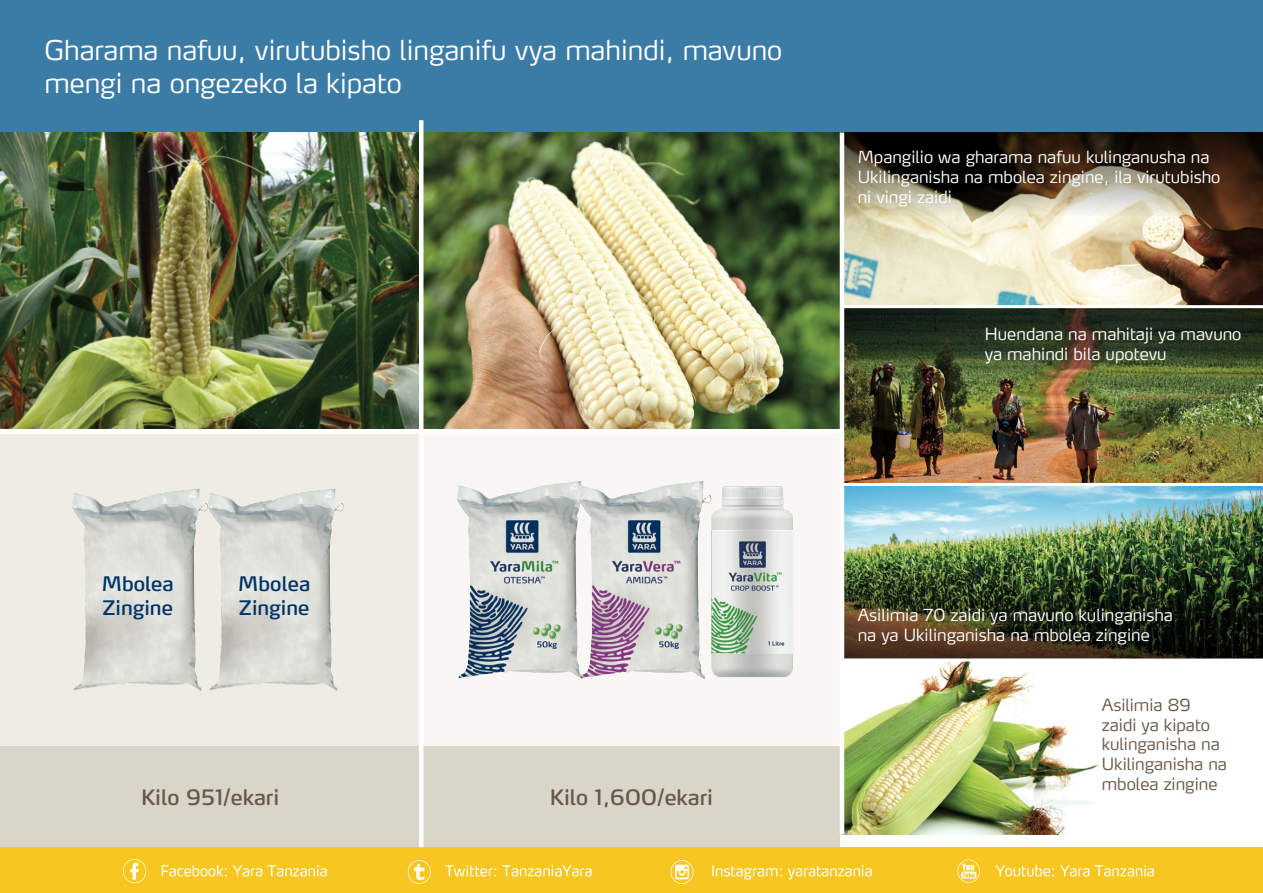
<style>
.page{position:relative;width:1263px;height:893px;background:#fff}
.page>*{position:absolute;margin:0;border:0;box-sizing:border-box;transform-origin:0 0}
.t1{font:300 27px/32.4px "Yara Max LF";color:#fff}
.t2{font:21px "Yara Max LF";color:#675847}
.t3{font:19.8px/23.9px "Yara Max LF";color:#003365}
.t4{font:300 16.5px/19.8px "Yara Max LF";color:#fff}
.t5{font:300 16.5px/19.8px "Yara Max LF";color:#675847}
</style>
<div class="page">
<div style="left:0;top:847px;width:1263px;height:46px;background:#f8c620"></div>
<div style="left:0;top:0;width:1263px;height:132px;background:#3b7ca6"></div>
<div style="left:0;top:435px;width:420px;height:399px;background:#efece3"></div>
<div style="left:420px;top:435px;width:423px;height:399px;background:#f9f7f3"></div>
<div style="left:0;top:746px;width:840px;height:101px;background:#d9d5c9"></div>
<img style="left:457px;top:481px;width:122px;height:198px">
<img style="left:579px;top:481px;width:118px;height:198px">
<img style="left:72px;top:489px;width:131px;height:202px">
<img style="left:208px;top:489px;width:131px;height:202px">
<img style="left:697px;top:481px;width:96px;height:198px">
<img style="left:0;top:133px;width:840px;height:295px">
<img style="left:844px;top:216px;width:419px;height:355px">
<img style="left:844px;top:661px;width:255px;height:173px">
<svg style="left:842px;top:132px;width:421px;height:84px;background:#514739"></svg>
<img style="left:844px;top:308px;width:419px;height:83px">
<img style="left:844px;top:571px;width:419px;height:87px">
<hr style="left:842px;top:305px;width:421px;height:3px;background:#fff">
<hr style="left:842px;top:483px;width:421px;height:3px;background:#fff">
<hr style="left:419px;top:120px;width:4px;height:727px;background:#fff">
<hr style="left:840px;top:133px;width:4px;height:701px;background:#fff">
<img style="left:124px;top:859px;width:1030px;height:24px">
<h1 class="t1" style="left:44px;top:34px;width:739px">Gharama nafuu, virutubisho linganifu vya mahindi, mavuno mengi na ongezeko la kipato</h1>
<p class="t4" style="left:858px;top:147px;width:364px">Mpangilio wa gharama nafuu kulinganusha na<br>Ukilinganisha na mbolea zingine, ila virutubisho ni vingi zaidi</p>
<p class="t4" style="left:985px;top:324px;width:258px">Huendana na mahitaji ya mavuno ya mahindi bila upotevu</p>
<p class="t3" style="left:102px;top:572px;width:73px">Mbolea<br>Zingine</p>
<p class="t3" style="left:238px;top:572px;width:73px">Mbolea<br>Zingine</p>
<p class="t2" style="left:141px;top:784px;width:140px">Kilo 951/ekari</p>
<p class="t2" style="left:550px;top:784px;width:165px">Kilo 1,600/ekari</p>
<p class="t4" style="left:858px;top:605px;width:317px">Asilimia 70 zaidi ya mavuno kulinganisha na ya Ukilinganisha na mbolea zingine</p>
<p class="t5" style="left:1102px;top:695px;width:127px">Asilimia 89 zaidi ya kipato kulinganisha na<br>Ukilinganisha na mbolea zingine</p>
</div>
